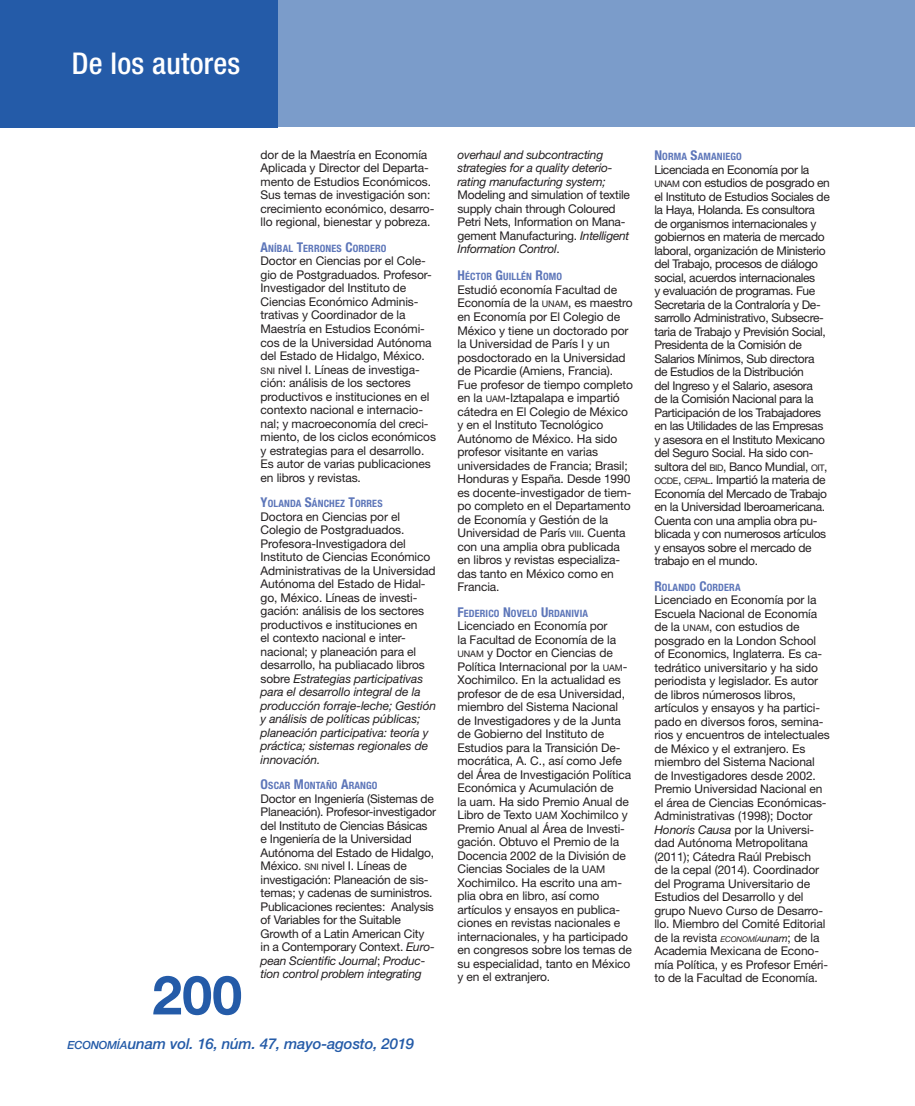
<style>
.page{position:relative;width:915px;height:1106px;background:#fff}
.page>*{position:absolute;margin:0;border:0;box-sizing:border-box;transform-origin:0 0}
.t1{font:700 54px "Helvetica Neue LT Std";color:#245ba8}
.t2{font:500 condensed 30px "Helvetica Neue LT Std";letter-spacing:.01em;color:#fff}
.t3{font:italic 500 15px "Helvetica Neue LT Std";letter-spacing:-.01em;color:#245ba8}
.t4{font:12px/13.5px "Helvetica Neue LT Std";letter-spacing:-.01em;color:#231f20}
.t5{font:12px/13.5px "Helvetica Neue LT Std";letter-spacing:-.03em;color:#231f20}
.t6{font:italic 12px/13.5px "Helvetica Neue LT Std";letter-spacing:-.02em;color:#231f20}
.t7{font:700 condensed 10.2px "Helvetica Neue LT Std";letter-spacing:.015em;color:#5d76b9}
.s1{font-size:13.5px}
.s2{font-size:9px}
.s3{font-style:italic}
.s4{font-size:11.25px}
.s5{font-size:10.2px}
.s6{font-size:10.5px}
.s7{font-style:inherit}
.s8{font-style:italic;font-size:7.8px}
.s9{font-style:italic;font-size:10.5px}
</style>
<div class="page">
<div style="left:85px;top:0;width:830px;height:127px;background:#7b9cca"></div>
<div style="left:0;top:0;width:278px;height:127px;background:#245ba8"></div>
<h2 class="t2" style="left:72px;top:46px;width:170px">De los autores</h2>
<p class="t4" style="left:261px;top:148px;width:175px">dor de la Maestría en Economía<br>Aplicada y Director del Departa&shy;mento de Estudios Económicos.<br>Sus temas de investigación son: crecimiento económico, desarro&shy;llo regional, bienestar y pobreza.</p>
<p class="t7" style="left:261px;top:242px;width:127px"><span class="s1">A</span>NÍBAL <span class="s1">T</span>ERRONES <span class="s1">C</span>ORDERO</p>
<p class="t4" style="left:261px;top:254px;width:177px">Doctor en Ciencias por el Cole&shy;gio de Postgraduados. Profesor-<br>Investigador del Instituto de<br>Ciencias Económico Adminis&shy;trativas y Coordinador de la<br>Maestría en Estudios Económi&shy;cos de la Universidad Autónoma del Estado de Hidalgo, México.<br><span class="s2">SNI</span> nivel I. Líneas de investiga&shy;ción: análisis de los sectores productivos e instituciones en el contexto nacional e internacio&shy;nal; y macroeconomía del creci&shy;miento, de los ciclos económicos y estrategias para el desarrollo.<br>Es autor de varias publicaciones en libros y revistas.</p>
<p class="t7" style="left:261px;top:497px;width:123px"><span class="s1">Y</span>OLANDA <span class="s1">S</span>ÁNCHEZ <span class="s1">T</span>ORRES</p>
<p class="t4" style="left:261px;top:509px;width:177px">Doctora en Ciencias por el<br>Colegio de Postgraduados.<br>Profesora-Investigadora del<br>Instituto de Ciencias Económico<br>Administrativas de la Universidad<br>Autónoma del Estado de Hidal&shy;go, México. Líneas de investi&shy;gación: análisis de los sectores productivos e instituciones en<br>el contexto nacional e inter&shy;nacional; y planeación para el desarrollo, ha publiacado libros sobre <span class="s3">Estrategias participativas para el desarrollo integral de la producción forraje-leche; Gestión y análisis de políticas públicas; planeación participativa: teoría y práctica; sistemas regionales de innovación.</span></p>
<p class="t7" style="left:261px;top:779px;width:118px"><span class="s1">O</span>SCAR <span class="s1">M</span>ONTAÑO <span class="s1">A</span>RANGO</p>
<p class="t4" style="left:261px;top:791px;width:177px">Doctor en Ingeniería (Sistemas de Planeación). Profesor-investigador del Instituto de Ciencias Básicas e Ingeniería de la Universidad Autónoma del Estado de Hidalgo, México. <span class="s2">SNI</span> nivel I. Líneas de investigación: Planeación de sis&shy;temas; y cadenas de suministros.<br>Publicaciones recientes: Analysis of Variables for the Suitable Growth of a Latin American City in a Contemporary Context. <span class="s3">Euro&shy;pean Scientific Journal</span>; <span class="s3">Produc&shy;tion control problem integrating</span></p>
<h1 class="t1" style="left:152px;top:961px;width:92px">200</h1>
<p class="t3" style="left:68px;top:1034px;width:348px"><span class="s4">ECONOMÍA</span>unam vol. 16, núm. 47, mayo-agosto, 2019</p>
<p class="t6" style="left:457px;top:148px;width:156px">overhaul and subcontracting strategies for a quality deterio&shy;rating manufacturing system;</p>
<p class="t4" style="left:457px;top:188px;width:174px">Modeling and simulation of textile supply chain through Coloured<br>Petri Nets, Information on Mana&shy;gement Manufacturing. <span class="s3">Intelligent<br>Information Control</span>.</p>
<p class="t7" style="left:457px;top:271px;width:106px"><span class="s1">H</span>ÉCTOR <span class="s1">G</span>UILLÉN <span class="s1">R</span>OMO</p>
<p class="t4" style="left:457px;top:283px;width:177px">Estudió economía Facultad de<br>Economía de la <span class="s2">UNAM</span>, es maestro en Economía por El Colegio de<br>México y tiene un doctorado por la Universidad de París I y un posdoctorado en la Universidad de Picardie (Amiens, Francia).<br>Fue profesor de tiempo completo en la <span class="s2">UAM</span>-Iztapalapa e impartió cátedra en El Colegio de México y en el Instituto Tecnológico<br>Autónomo de México. Ha sido profesor visitante en varias universidades de Francia; Brasil;<br>Honduras y España. Desde 1990 es docente-investigador de tiem&shy;po completo en el Departamento de Economía y Gestión de la<br>Universidad de París <span class="s2">VIII</span>. Cuenta con una amplia obra publicada en libros y revistas especializa&shy;das tanto en México como en<br>Francia.</p>
<p class="t7" style="left:457px;top:607px;width:132px"><span class="s1">F</span>EDERICO <span class="s1">N</span>OVELO <span class="s1">U</span>RDANIVIA</p>
<p class="t4" style="left:457px;top:619px;width:176px">Licenciado en Economía por<br>la Facultad de Economía de la<br><span class="s2">UNAM</span> y Doctor en Ciencias de<br>Política Internacional por la <span class="s2">UAM</span>-<br>Xochimilco. En la actualidad es profesor de de esa Universidad, miembro del Sistema Nacional de Investigadores y de la Junta de Gobierno del Instituto de<br>Estudios para la Transición De&shy;mocrática, A. C., así como Jefe del Área de Investigación Política<br>Económica y Acumulación de<br>la uam. Ha sido Premio Anual de<br>Libro de Texto <span class="s5">UAM</span> Xochimilco y<br>Premio Anual al Área de Investi&shy;gación. Obtuvo el Premio de la<br>Docencia 2002 de la División de<br>Ciencias Sociales de la <span class="s6">uam<br></span>Xochimilco. Ha escrito una am&shy;plia obra en libro, así como artículos y ensayos en publica&shy;ciones en revistas nacionales e internacionales, y ha participado en congresos sobre los temas de su especialidad, tanto en México y en el extranjero.</p>
<p class="t7" style="left:654px;top:150px;width:89px"><span class="s1">N</span>ORMA <span class="s1">S</span>AMANIEGO</p>
<p class="t5" style="left:654px;top:162px;width:177px">Licenciada en Economía por la<br><span class="s2">UNAM</span> con estudios de posgrado en el Instituto de Estudios Sociales de la Haya, Holanda. Es consultora de organismos internacionales y gobiernos en materia de mercado laboral, organización de Ministerio del Trabajo, procesos de diálogo social, acuerdos internacionales<br>y evaluación de programas. Fue<br>Secretaria de la Contraloría y De&shy;sarrollo Administrativo, Subsecre&shy;taria de Trabajo y Previsión Social,<br>Presidenta de la Comisión de<br>Salarios Mínimos, Sub directora de Estudios de la Distribución<br>del Ingreso y el Salario, asesora<br>de la Comisión Nacional para la<br>Participación de los Trabajadores en las Utilidades de las Empresas y asesora en el Instituto Mexicano del Seguro Social. Ha sido con&shy;sultora del <span class="s2">BID</span>, Banco Mundial, <span class="s2">OIT</span><span class="s7">,<br></span><span class="s2">OCDE</span><span class="s7">,</span> <span class="s2">CEPAL</span>. Impartió la materia de<br>Economía del Mercado de Trabajo en la Universidad Iberoamericana.<br>Cuenta con una amplia obra pu&shy;blicada y con numerosos artículos y ensayos sobre el mercado de trabajo en el mundo.</p>
<p class="t7" style="left:654px;top:581px;width:88px"><span class="s1">R</span>OLANDO <span class="s1">C</span>ORDERA</p>
<p class="t4" style="left:654px;top:593px;width:177px">Licenciado en Economía por la<br>Escuela Nacional de Economía de la <span class="s2">UNAM</span>, con estudios de posgrado en la London School<br>of Economics, Inglaterra. Es ca&shy;tedrático universitario y ha sido periodista y legislador. Es autor de libros númerosos libros, artículos y ensayos y ha partici&shy;pado en diversos foros, semina&shy;rios y encuentros de intelectuales de México y el extranjero. Es miembro del Sistema Nacional de Investigadores desde 2002.<br>Premio Universidad Nacional en el área de Ciencias Económicas-<br>Administrativas (1998); Doctor<br><span class="s3">Honoris Causa</span> por la Universi&shy;dad Autónoma Metropolitana (2011); Cátedra Raúl Prebisch<br>de la cepal (2014). Coordinador del Programa Universitario de<br>Estudios del Desarrollo y del grupo Nuevo Curso de Desarro&shy;llo. Miembro del Comité Editorial de la revista <span class="s8">ECONOMÍA</span><span class="s9">unam</span>; de la<br>Academia Mexicana de Econo&shy;mía Política, y es Profesor Eméri&shy;to de la Facultad de Economía.</p>
</div>
